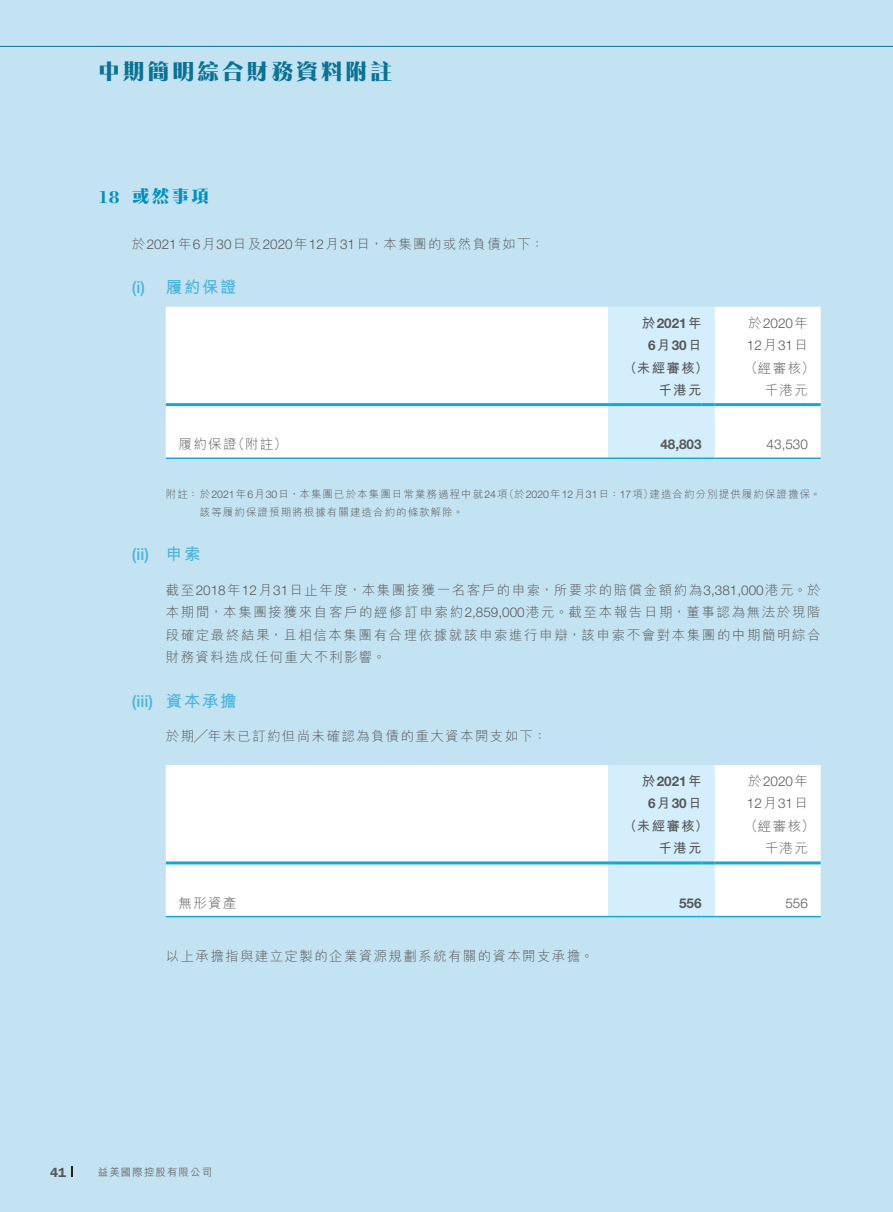
<style>
.page{position:relative;width:893px;height:1212px;background:#c4e3f2}
.page>*{position:absolute;margin:0;border:0;box-sizing:border-box;transform-origin:0 0}
.t1{font:800 22.5px "M Razor HK";letter-spacing:.1em;color:#087393}
.t2{font:800 18px "M Razor HK";color:#0091c1}
.t3{font:700 18px "Bodoni Std";color:#0091c1}
.t4{font:500 16.5px "Helvetica Neue LT Std";color:#4ab5db}
.t5{font:700 16.5px "M Hei HK";letter-spacing:.1em;color:#4ab5db}
.t6{font:300 13.5px/22.5px "M Hei HK";letter-spacing:.1em;color:#57585a}
.t7{font:300 13.5px/22.5px "Helvetica Neue LT Std";color:#57585a}
.t8{font:700 13.5px/22.5px "Helvetica Neue LT Std";color:#57585a;text-align:center}
.t9{font:700 13.5px "M Hei HK";letter-spacing:.1em;color:#57585a}
.t10{font:600 13.5px "ITC Franklin Gothic Std";color:#57585a}
.t11{font:300 10.5px/18px "M Hei HK";letter-spacing:.1em;color:#57585a}
.t12{font:300 10.5px "Helvetica Neue LT Std";color:#57585a}
.t13{font:500 10.5px "M Hei HK";letter-spacing:.1em;color:#6c6d70}
.s1{font-family:"Helvetica Neue LT Std"}
.s2{font-family:"M Hei HK"}
</style>
<div class="page">
<hr style="left:0;top:46px;width:893px;height:1px;background:#087393">
<div style="left:166px;top:307px;width:655px;height:150px;background:#fff"></div>
<hr style="left:166px;top:457px;width:442px;height:2px;background:#13a8d5">
<hr style="left:714px;top:457px;width:94px;height:2px;background:#13a8d5">
<svg style="left:808px;top:457px;width:13px;height:2px"></svg>
<hr style="left:166px;top:403px;width:442px;height:3px;background:#13a8d5">
<div style="left:608px;top:307px;width:106px;height:152px;background:#d4effb"></div>
<hr style="left:714px;top:403px;width:94px;height:3px;background:#13a8d5">
<svg style="left:808px;top:403px;width:13px;height:3px"></svg>
<div style="left:166px;top:765px;width:655px;height:151px;background:#fff"></div>
<hr style="left:166px;top:916px;width:442px;height:1px;background:#13a8d5">
<hr style="left:714px;top:916px;width:94px;height:1px;background:#13a8d5">
<svg style="left:808px;top:916px;width:13px;height:1px"></svg>
<hr style="left:166px;top:861px;width:442px;height:3px;background:#13a8d5">
<div style="left:608px;top:765px;width:106px;height:152px;background:#d4effb"></div>
<hr style="left:714px;top:861px;width:94px;height:3px;background:#13a8d5">
<svg style="left:808px;top:861px;width:13px;height:3px"></svg>
<h1 class="t1" style="left:98px;top:60px;width:296px">中期簡明綜合財務資料附註</h1>
<h2 class="t3" style="left:98px;top:186px;width:23px">18</h2>
<h2 class="t2" style="left:132px;top:188px;width:79px">或然事項</h2>
<p class="t6" style="left:132px;top:232px;width:414px">於<span class="s1">2021</span>年<span class="s1">6</span>月<span class="s1">30</span>日及<span class="s1">2020</span>年<span class="s1">12</span>月<span class="s1">31</span>日，本集團的或然負債如下：</p>
<p class="t5" style="left:166px;top:275px;width:72px">履約保證</p>
<p class="t4" style="left:132px;top:278px;width:15px">) i(</p>
<p class="t8" style="left:642px;top:311px;width:61px"><span class="s2">於</span>2021<span class="s2">年<br></span>6<span class="s2">月</span>30<span class="s2">日</span></p>
<p class="t9" style="left:623px;top:358px;width:87px">（未經審核(</p>
<p class="t9" style="left:658px;top:380px;width:45px">千港元</p>
<p class="t7" style="left:747px;top:311px;width:63px"><span class="s2">於</span>2020<span class="s2">年<br></span>12<span class="s2">月</span>31<span class="s2">日</span></p>
<p class="t6" style="left:765px;top:356px;width:51px;text-indent:-20px">（經審核(千港元</p>
<p class="t6" style="left:232px;top:433px;width:57px">（附註(</p>
<p class="t6" style="left:179px;top:433px;width:60px">履約保證</p>
<p class="t8" style="left:660px;top:433px;width:43px">48,803</p>
<p class="t7" style="left:767px;top:433px;width:43px">43,530</p>
<p class="t4" style="left:132px;top:545px;width:19px">i i( )</p>
<p class="t4" style="left:132px;top:691px;width:23px">(iii)</p>
<p class="t12" style="left:504px;top:488px;width:151px"><span class="s2">（於</span>2020<span class="s2">年</span>12<span class="s2">月</span>31<span class="s2">日：</span>17<span class="s2">項）</span></p>
<p class="t11" style="left:200px;top:485px;width:309px;text-indent:-34px">附註：於<span class="s1">2021</span>年<span class="s1">6</span>月<span class="s1">30</span>日，本集團已於本集團日常業務過程中就<span class="s1">24</span>項該等履約保證預期將根據有關建造合約的條款解除。</p>
<p class="t5" style="left:166px;top:542px;width:36px">申索</p>
<p class="t11" style="left:649px;top:485px;width:173px">建造合約分別提供履約保證擔保。</p>
<p class="t6" style="left:166px;top:578px;width:656px;text-align:justify">截至<span class="s1">2018</span>年<span class="s1">12</span>月<span class="s1">31</span>日止年度，本集團接獲一名客戶的申索，所要求的賠償金額約為<span class="s1">3,381,000</span>港元。於本期間，本集團接獲來自客戶的經修訂申索約<span class="s1">2,859,000</span>港元。截至本報告日期，董事認為無法於現階段確定最終結果，且相信本集團有合理依據就該申索進行申辯，該申索不會對本集團的中期簡明綜合財務資料造成任何重大不利影響。</p>
<p class="t5" style="left:166px;top:689px;width:72px">資本承擔</p>
<p class="t6" style="left:166px;top:724px;width:382px">於期╱年末已訂約但尚未確認為負債的重大資本開支如下：</p>
<p class="t8" style="left:642px;top:769px;width:61px"><span class="s2">於</span>2021<span class="s2">年<br></span>6<span class="s2">月</span>30<span class="s2">日</span></p>
<p class="t9" style="left:623px;top:816px;width:87px">（未經審核(</p>
<p class="t9" style="left:658px;top:838px;width:45px">千港元</p>
<p class="t7" style="left:747px;top:769px;width:63px"><span class="s2">於</span>2020<span class="s2">年<br></span>12<span class="s2">月</span>31<span class="s2">日</span></p>
<p class="t6" style="left:765px;top:814px;width:51px;text-indent:-20px">（經審核(千港元</p>
<p class="t6" style="left:179px;top:891px;width:60px">無形資產</p>
<p class="t6" style="left:166px;top:944px;width:429px">以上承擔指與建立定製的企業資源規劃系統有關的資本開支承擔。</p>
<p class="t8" style="left:679px;top:891px;width:24px">556</p>
<p class="t7" style="left:785px;top:891px;width:24px">556</p>
<p class="t10" style="left:50px;top:1164px;width:18px">41</p>
<p class="t13" style="left:98px;top:1164px;width:116px">益美國際控股有限公司</p>
</div>
